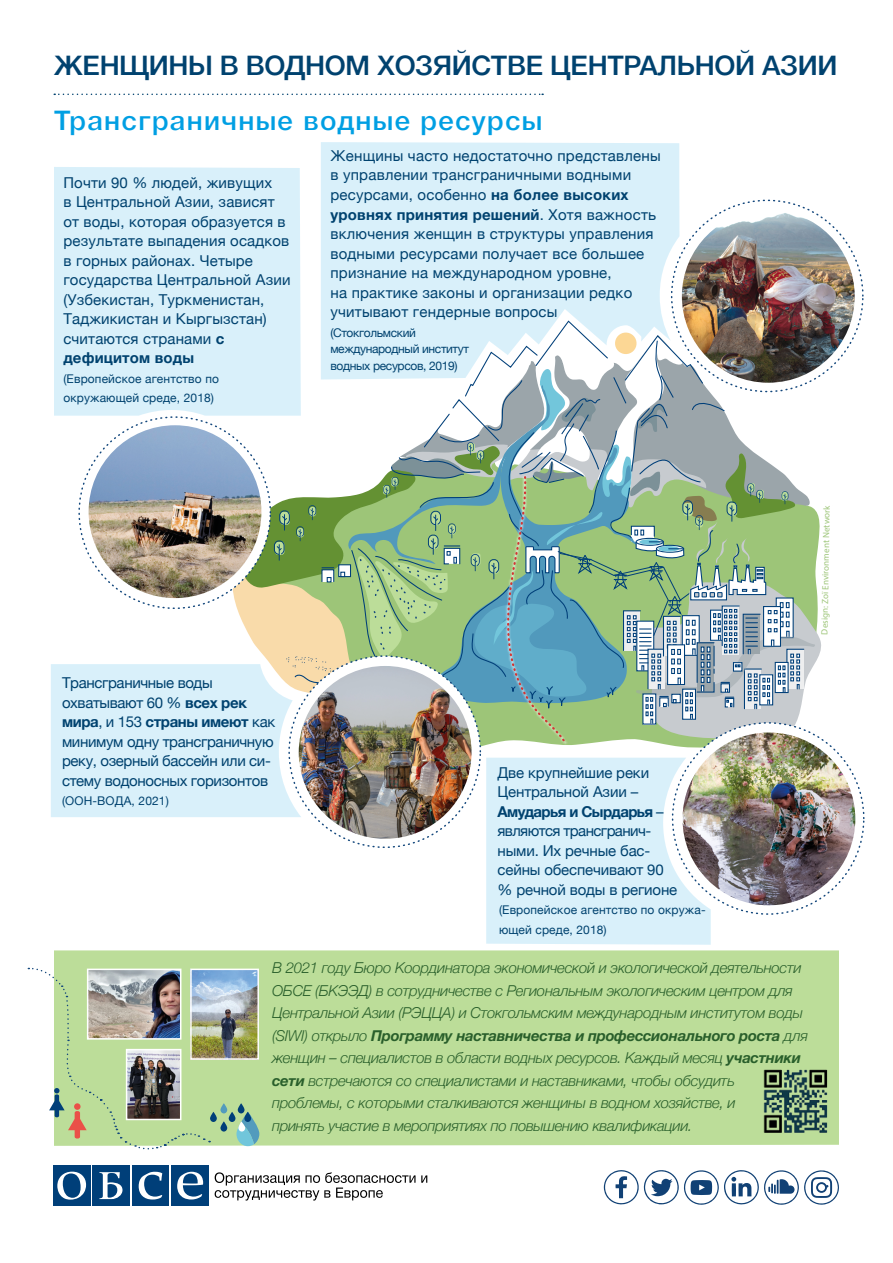
<style>
.page{position:relative;width:893px;height:1263px;background:#fff}
.page>*{position:absolute;margin:0;border:0;box-sizing:border-box;transform-origin:0 0}
.t1{font:27px "Helvetica W1 G 75 Bd MD";letter-spacing:-.01em;color:#00426f}
.t2{font:27px "Helvetica W1 G 75 Bd MD";letter-spacing:.05em;color:#009fe3}
.t3{font:15px/19.5px "Helvetica Neue";letter-spacing:.01em;color:#00426f}
.t4{font:italic 300 15px/22.5px "Helvetica Neue";letter-spacing:-.02em;color:#295f2b}
.t5{font:15px/19.5px "Helvetica Neue";letter-spacing:-.025em;color:#00426f}
.t6{font:15px/19.5px "Helvetica Neue";letter-spacing:-.01em;color:#00426f}
.t7{font:12px/19.5px "Helvetica Neue";letter-spacing:.01em;color:#00426f}
.t8{font:12px/16.5px "Helvetica Neue";letter-spacing:-.03em;color:#00426f}
.t9{font:9px "Myriad Pro";color:#9dc578}
.s1{font-weight:700}
</style>
<div class="page">
<div style="left:321px;top:142px;width:358px;height:178px;background:#d9f0fa"></div>
<div style="left:54px;top:167px;width:247px;height:153px;background:#d9f0fa"></div>
<div style="left:54px;top:950px;width:785px;height:196px;background:#bcdd99"></div>
<svg style="left:215px;top:1172px;width:212px;height:28px"></svg>
<div style="left:53px;top:1165px;width:37px;height:41px;background:#003f79"></div>
<div style="left:93px;top:1165px;width:37px;height:41px;background:#003f79"></div>
<div style="left:132px;top:1165px;width:37px;height:41px;background:#003f79"></div>
<div style="left:172px;top:1165px;width:37px;height:41px;background:#003f79"></div>
<svg style="left:177px;top:1172px;width:26px;height:27px"></svg>
<svg style="left:139px;top:1172px;width:23px;height:27px"></svg>
<svg style="left:57px;top:1171px;width:29px;height:28px"></svg>
<svg style="left:99px;top:1172px;width:23px;height:27px"></svg>
<img style="left:682px;top:210px;width:173px;height:173px;border-radius:86px">
<img style="left:682px;top:732px;width:173px;height:173px;border-radius:86px">
<svg style="left:54px;top:94px;width:489px;height:1px"></svg>
<img style="left:762px;top:1067px;width:66px;height:66px">
<img style="left:51px;top:320px;width:781px;height:625px">
<img style="left:211px;top:971px;width:45px;height:86px">
<div style="left:190px;top:968px;width:69px;height:92px;border:2px solid #fff"></div>
<img style="left:28px;top:967px;width:183px;height:182px">
<svg style="left:220px;top:1103px;width:7px;height:10px"></svg>
<svg style="left:220px;top:1121px;width:7px;height:10px"></svg>
<div style="left:229px;top:1112px;width:6px;height:10px;background:#003f79;border-radius:4px"></div>
<svg style="left:210px;top:1112px;width:7px;height:10px"></svg>
<svg style="left:236px;top:1112px;width:23px;height:34px"></svg>
<svg style="left:238px;top:1103px;width:6px;height:10px"></svg>
<svg style="left:244px;top:1112px;width:7px;height:10px"></svg>
<svg style="left:604px;top:1170px;width:235px;height:35px"></svg>
<h1 class="t1" style="left:54px;top:49px;width:785px">ЖЕНЩИНЫ В ВОДНОМ ХОЗЯЙСТВЕ ЦЕНТРАЛЬНОЙ АЗИИ</h1>
<h1 class="t2" style="left:54px;top:104px;width:490px">Трансграничные водные ресурсы</h1>
<p class="t3" style="left:63px;top:173px;width:229px">Почти 90 % людей, живущих<br>в Центральной Азии, зависят от воды, которая образуется в результате выпадения осадков в горных районах. Четыре государства Центральной Азии (Узбекистан, Туркменистан,<br>Таджикистан и Кыргызстан) считаются странами <span class="s1">с дефицитом воды</span></p>
<p class="t7" style="left:63px;top:369px;width:157px">(Европейское агентство по окружающей среде, 2018)</p>
<p class="t3" style="left:330px;top:147px;width:332px">Женщины часто недостаточно представлены в управлении трансграничными водными ресурсами, особенно <span class="s1">на более высоких уровнях принятия решений</span>. Хотя важность включения женщин в структуры управления водными ресурсами получает все большее признание на международном уровне,<br>на практике законы и организации редко учитывают гендерные вопросы</p>
<p class="t8" style="left:330px;top:325px;width:140px">(Стокгольмский международный институт водных ресурсов, 2019)</p>
<p class="t9" style="left:819px;top:634px;width:131px;rotate:-89deg">Design: Zoï Environment Network</p>
<p class="t5" style="left:62px;top:674px;width:215px">Трансграничные воды охватывают 60 % <span class="s1">всех рек мира</span>, и 153 <span class="s1">страны имеют</span> как минимум одну трансграничную реку, озерный бассейн или си&shy;стему водоносных горизонтов</p>
<p class="t7" style="left:62px;top:792px;width:108px">(ООН-ВОДА, 2021)</p>
<p class="t6" style="left:497px;top:763px;width:181px">Две крупнейшие реки<br>Центральной Азии –<br><span class="s1">Амударья и Сырдарья</span> – являются трансгранич&shy;ными. Их речные бас&shy;сейны обеспечивают 90 % речной воды в регионе</p>
<p class="t7" style="left:499px;top:901px;width:208px">(Европейское агентство по окружа&shy;ющей среде, 2018)</p>
<p class="t4" style="left:272px;top:956px;width:537px">В 2021 году Бюро Координатора экономической и экологической деятельности ОБСЕ (БКЭЭД) в сотрудничестве с Региональным экологическим центром для Центральной Азии (РЭЦЦА) и Стокгольмским международным институтом воды (SIWI) открыло <span class="s1">Программу наставничества и профессионального роста</span> для женщин – специалистов в области водных ресурсов. Каждый месяц <span class="s1">участники сети</span> встречаются со специалистами и наставниками, чтобы обсудить проблемы, с которыми сталкиваются женщины в водном хозяйстве, и<br>принять участие в мероприятиях по повышению квалификации.</p>
</div>
